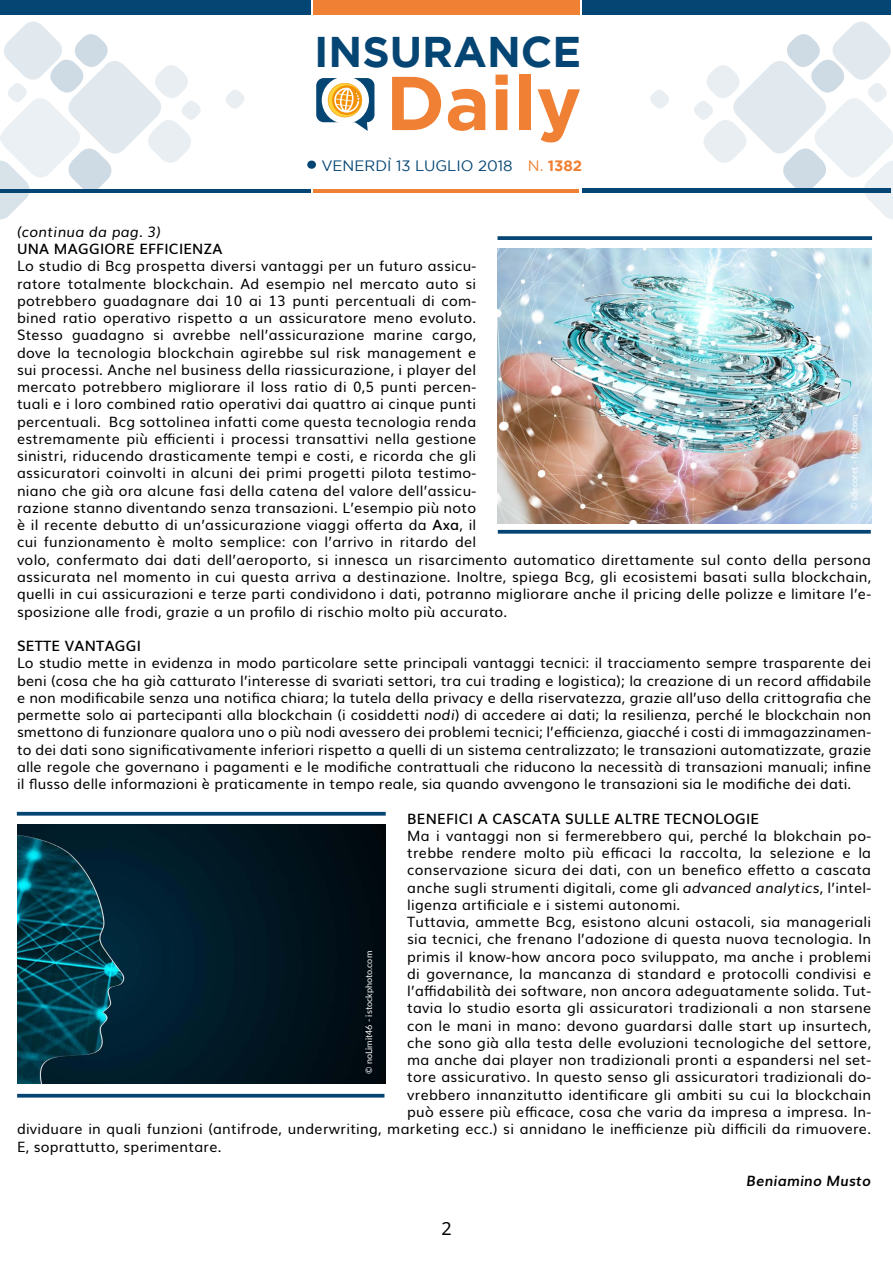
<style>
.page{position:relative;width:893px;height:1263px;background:#fff}
.page>*{position:absolute;margin:0;border:0;box-sizing:border-box;transform-origin:0 0}
.t1{font:700 76.05px "Gotham";color:#f08033}
.t2{font:700 42.9px "Gotham";color:#054573}
.t3{font:18px "Noto Sans";color:#000}
.t4{font:15px "Gotham";color:#054573}
.t5{font:14.25px/17.2px "Muli";letter-spacing:.02em;color:#000}
.t6{font:600 14.25px "Muli";letter-spacing:.02em;color:#000}
.t7{font:italic 14.25px "Muli";letter-spacing:.02em;color:#000}
.t8{font:italic 700 14.25px "Muli";letter-spacing:.02em;color:#000}
.t9{font:9px "Lato";color:#fff}
.s1{color:#f08033}
.s2{font-weight:700;color:#f08033}
.s3{font-weight:600}
.s4{font-style:italic}
</style>
<div class="page">
<div style="left:0;top:0;width:310px;height:15px;background:#054573"></div>
<div style="left:583px;top:0;width:308px;height:14px;background:#054573"></div>
<div style="left:313px;top:0;width:267px;height:15px;background:#f08033"></div>
<hr style="left:0;top:189px;width:310px;height:3px;background:#054573">
<hr style="left:583px;top:188px;width:308px;height:4px;background:#054573">
<hr style="left:314px;top:189px;width:265px;height:3px;background:#f08033">
<div style="left:316px;top:78px;width:58px;height:44px;background:#054573;border-radius:8px"></div>
<div style="left:322px;top:77px;width:47px;height:47px;background:#fff;border-radius:50%"></div>
<svg style="left:328px;top:83px;width:40px;height:48px"></svg>
<div style="left:307px;top:161px;width:9px;height:8px;background:#054573;border-radius:50%"></div>
<svg style="left:225px;top:90px;width:20px;height:19px"></svg>
<svg style="left:650px;top:90px;width:19px;height:19px"></svg>
<svg style="left:691px;top:21px;width:202px;height:198px"></svg>
<svg style="left:0;top:21px;width:203px;height:199px"></svg>
<img style="left:498px;top:249px;width:374px;height:274px">
<svg style="left:497px;top:236px;width:375px;height:4px"></svg>
<svg style="left:498px;top:530px;width:373px;height:4px"></svg>
<img style="left:17px;top:825px;width:368px;height:258px">
<svg style="left:17px;top:812px;width:369px;height:4px"></svg>
<hr style="left:17px;top:1094px;width:367px;height:3px;background:#054573">
<h2 class="t2" style="left:314px;top:27px;width:269px">INSURANCE</h2>
<h1 class="t1" style="left:386px;top:59px;width:197px">Daily</h1>
<p class="t4" style="left:321px;top:157px;width:262px">VENERDÌ 13 LUGLIO 2018 <span class="s1">N.</span> <span class="s2">1382</span></p>
<p class="t7" style="left:17px;top:220px;width:145px">(continua da pag. 3)</p>
<p class="t6" style="left:17px;top:237px;width:207px">UNA MAGGIORE EFFICIENZA</p>
<p class="t5" style="left:17px;top:256px;width:856px">Lo studio di Bcg prospetta diversi vantaggi per un futuro assicu-<br>ratore totalmente blockchain. Ad esempio nel mercato auto si<br>potrebbero guadagnare dai 10 ai 13 punti percentuali di com-<br>bined ratio operativo rispetto a un assicuratore meno evoluto.<br>Stesso guadagno si avrebbe nell’assicurazione marine cargo,<br>dove la tecnologia blockchain agirebbe sul risk management e<br>sui processi. Anche nel business della riassicurazione, i player del<br>mercato potrebbero migliorare il loss ratio di 0,5 punti percen-<br>tuali e i loro combined ratio operativi dai quattro ai cinque punti<br>percentuali. Bcg sottolinea infatti come questa tecnologia renda<br>estremamente più efficienti i processi transattivi nella gestione<br>sinistri, riducendo drasticamente tempi e costi, e ricorda che gli<br>assicuratori coinvolti in alcuni dei primi progetti pilota testimo-<br>niano che già ora alcune fasi della catena del valore dell’assicu-<br>razione stanno diventando senza transazioni. L’esempio più noto<br>è il recente debutto di un’assicurazione viaggi offerta da <span class="s3">Axa</span>, il<br>cui funzionamento è molto semplice: con l’arrivo in ritardo del<br>volo, confermato dai dati dell’aeroporto, si innesca un risarcimento automatico direttamente sul conto della persona assicurata nel momento in cui questa arriva a destinazione. Inoltre, spiega Bcg, gli ecosistemi basati sulla blockchain, quelli in cui assicurazioni e terze parti condividono i dati, potranno migliorare anche il pricing delle polizze e limitare l’e&shy;sposizione alle frodi, grazie a un profilo di rischio molto più accurato.</p>
<p class="t6" style="left:17px;top:634px;width:126px">SETTE VANTAGGI</p>
<p class="t5" style="left:17px;top:653px;width:856px;text-align:justify">Lo studio mette in evidenza in modo particolare sette principali vantaggi tecnici: il tracciamento sempre trasparente dei beni (cosa che ha già catturato l’interesse di svariati settori, tra cui trading e logistica); la creazione di un record affidabile e non modificabile senza una notifica chiara; la tutela della privacy e della riservatezza, grazie all’uso della crittografia che permette solo ai partecipanti alla blockchain (i cosiddetti <span class="s4">nodi</span>) di accedere ai dati; la resilienza, perché le blockchain non smettono di funzionare qualora uno o più nodi avessero dei problemi tecnici; l’efficienza, giacché i costi di immagazzinamen&shy;to dei dati sono significativamente inferiori rispetto a quelli di un sistema centralizzato; le transazioni automatizzate, grazie alle regole che governano i pagamenti e le modifiche contrattuali che riducono la necessità di transazioni manuali; infine il flusso delle informazioni è praticamente in tempo reale, sia quando avvengono le transazioni sia le modifiche dei dati.</p>
<p class="t6" style="left:407px;top:807px;width:353px">BENEFICI A CASCATA SULLE ALTRE TECNOLOGIE</p>
<p class="t5" style="left:407px;top:826px;width:465px">Ma i vantaggi non si fermerebbero qui, perché la blokchain po-</p>
<p class="t5" style="left:407px;top:843px;width:465px">trebbe rendere molto più efficaci la raccolta, la selezione e la</p>
<p class="t5" style="left:407px;top:860px;width:465px">conservazione sicura dei dati, con un benefico effetto a cascata</p>
<p class="t5" style="left:407px;top:878px;width:465px">anche sugli strumenti digitali, come gli <span class="s4">advanced analytics</span>, l’intel-</p>
<p class="t5" style="left:407px;top:895px;width:275px">ligenza artificiale e i sistemi autonomi.</p>
<p class="t5" style="left:407px;top:912px;width:465px">Tuttavia, ammette Bcg, esistono alcuni ostacoli, sia manageriali</p>
<p class="t5" style="left:407px;top:929px;width:465px">sia tecnici, che frenano l’adozione di questa nuova tecnologia. In</p>
<p class="t5" style="left:407px;top:947px;width:465px">primis il know-how ancora poco sviluppato, ma anche i problemi</p>
<p class="t5" style="left:407px;top:964px;width:465px">di governance, la mancanza di standard e protocolli condivisi e</p>
<p class="t5" style="left:407px;top:981px;width:465px">l’affidabilità dei software, non ancora adeguatamente solida. Tut-</p>
<p class="t5" style="left:407px;top:998px;width:465px">tavia lo studio esorta gli assicuratori tradizionali a non starsene</p>
<p class="t5" style="left:407px;top:1016px;width:465px">con le mani in mano: devono guardarsi dalle start up insurtech,</p>
<p class="t5" style="left:407px;top:1033px;width:465px">che sono già alla testa delle evoluzioni tecnologiche del settore,</p>
<p class="t5" style="left:407px;top:1050px;width:465px">ma anche dai player non tradizionali pronti a espandersi nel set-</p>
<p class="t5" style="left:407px;top:1067px;width:465px">tore assicurativo. In questo senso gli assicuratori tradizionali do-</p>
<p class="t5" style="left:407px;top:1085px;width:465px">vrebbero innanzitutto identificare gli ambiti su cui la blockchain</p>
<p class="t5" style="left:407px;top:1102px;width:465px">può essere più efficace, cosa che varia da impresa a impresa. In-</p>
<p class="t5" style="left:17px;top:1119px;width:856px">dividuare in quali funzioni (antifrode, underwriting, marketing ecc.) si annidano le inefficienze più difficili da rimuovere.</p>
<p class="t5" style="left:17px;top:1136px;width:206px">E, soprattutto, sperimentare.</p>
<p class="t8" style="left:746px;top:1169px;width:126px">Beniamino Musto</p>
<p class="t9" style="left:848px;top:510px;width:97px;rotate:-90deg">© sdecoret - fotolia.com</p>
<p class="t9" style="left:362px;top:1074px;width:125px;rotate:-90deg">© noLimit46 - istockphoto.com</p>
<p class="t3" style="left:441px;top:1216px;width:12px">2</p>
</div>
